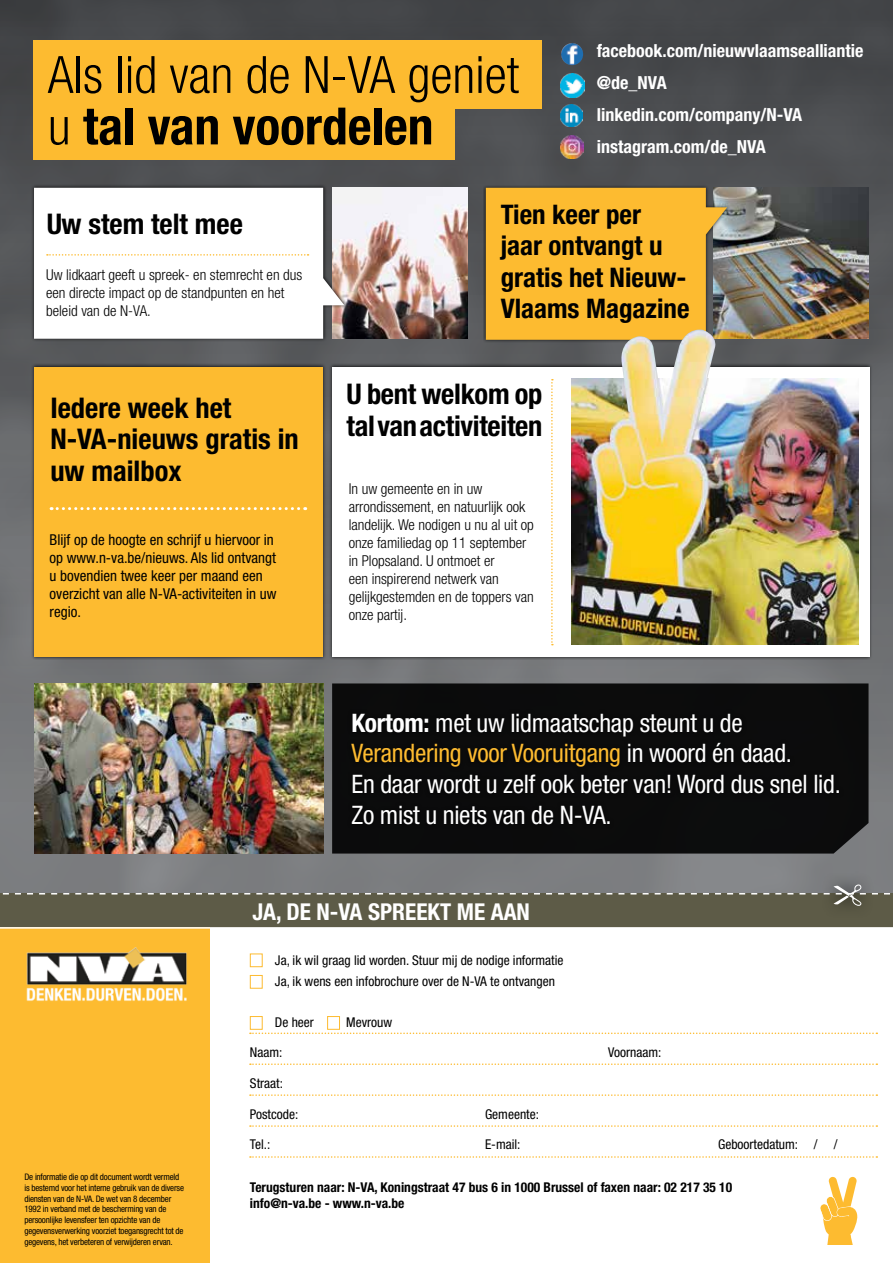
<style>
.page{position:relative;width:893px;height:1263px;background:#fff}
.page>*{position:absolute;margin:0;border:0;box-sizing:border-box;transform-origin:0 0}
.t1{font:300 condensed 51.45px/51.4px "Helvetica Neue LT Std";color:#000}
.t2{font:700 condensed 28.5px/31.5px "Helvetica Neue LT Std";color:#000}
.t3{font:700 condensed 27px/31.5px "Helvetica Neue LT Std";color:#000}
.t4{font:condensed 25.5px/30.6px "Helvetica Neue LT Std";letter-spacing:-.01em;color:#fff}
.t5{font:700 condensed 23.25px "Helvetica Neue LT Std";color:#fff}
.t6{font:700 condensed 18px/32.2px "Helvetica Neue LT Std";color:#fff}
.t7{font:300 condensed 15px/18px "Helvetica Neue LT Std";color:#000}
.t8{font:condensed 15px/18px "Helvetica Neue LT Std";color:#000}
.t9{font:condensed 13.5px/21.5px "Helvetica Neue LT Std";color:#000}
.t10{font:700 condensed 13.5px/16.2px "Helvetica Neue LT Std";color:#000}
.t11{font:condensed 9px/10.8px "Helvetica Neue LT Std";letter-spacing:-.02em;color:#000}
.s1{font-weight:700}
.s2{color:#fdbb30}
</style>
<div class="page">
<img style="left:0;top:0;width:893px;height:884px">
<img style="left:730px;top:188px;width:138px;height:150px">
<div style="left:483px;top:184px;width:247px;height:159px;background:#000;opacity:.75"></div>
<svg style="left:486px;top:188px;width:241px;height:152px;background:#f2b535"></svg>
<div style="left:33px;top:40px;width:508px;height:69px;background:#fdbb30"></div>
<div style="left:33px;top:86px;width:421px;height:74px;background:#fdbb30"></div>
<img style="left:348px;top:188px;width:120px;height:151px">
<div style="left:31px;top:184px;width:317px;height:158px;background:#000;opacity:.75"></div>
<svg style="left:34px;top:188px;width:310px;height:151px"></svg>
<svg style="left:245px;top:233px;width:66px;height:2px"></svg>
<div style="left:329px;top:364px;width:544px;height:296px;background:#000;opacity:.75"></div>
<div style="left:332px;top:367px;width:537px;height:290px;background:#fff"></div>
<svg style="left:551px;top:379px;width:2px;height:266px"></svg>
<img style="left:572px;top:379px;width:287px;height:266px">
<img style="left:620px;top:330px;width:97px;height:91px">
<div style="left:31px;top:364px;width:296px;height:296px;background:#000;opacity:.75"></div>
<div style="left:35px;top:367px;width:288px;height:290px;background:#fdbb30"></div>
<svg style="left:51px;top:507px;width:255px;height:3px"></svg>
<svg style="left:47px;top:254px;width:262px;height:2px"></svg>
<div style="left:332px;top:683px;width:536px;height:170px;background:#0b0b0c"></div>
<div style="left:347px;top:708px;width:497px;height:122px;background:#0a0a0b"></div>
<img style="left:34px;top:683px;width:289px;height:170px">
<img style="left:560px;top:105px;width:23px;height:22px">
<img style="left:560px;top:73px;width:24px;height:24px">
<img style="left:560px;top:135px;width:23px;height:23px">
<img style="left:561px;top:43px;width:22px;height:22px;border-radius:11px">
<div style="left:0;top:893px;width:893px;height:34px;background:#5d5b47"></div>
<div style="left:0;top:927px;width:209px;height:336px;background:#fdbb30"></div>
<div style="left:250px;top:953px;width:13px;height:14px;border:1px solid #fdbb30"></div>
<div style="left:250px;top:975px;width:13px;height:13px;border:1px solid #fdbb30"></div>
<div style="left:250px;top:1016px;width:13px;height:14px;border:1px solid #fdbb30"></div>
<div style="left:327px;top:1016px;width:13px;height:14px;border:1px solid #fdbb30"></div>
<svg style="left:250px;top:1032px;width:627px;height:2px"></svg>
<svg style="left:250px;top:1063px;width:627px;height:2px"></svg>
<svg style="left:250px;top:1094px;width:627px;height:2px"></svg>
<svg style="left:250px;top:1125px;width:627px;height:2px"></svg>
<svg style="left:250px;top:1156px;width:627px;height:2px"></svg>
<div style="left:820px;top:870px;width:56px;height:50px;background:#000;opacity:.9"></div>
<img style="left:26px;top:947px;width:161px;height:55px">
<hr style="left:0;top:927px;width:893px;height:2px;background:#fff">
<svg style="left:820px;top:1176px;width:38px;height:69px"></svg>
<svg style="left:0;top:884px;width:893px;height:22px"></svg>
<h1 class="t1" style="left:48px;top:49px;width:473px">Als lid van de N-VA geniet u <span class="s1">tal van voordelen</span></h1>
<p class="t6" style="left:597px;top:34px;width:268px">facebook.com/nieuwvlaamsealliantie @de_NVA linkedin.com/company/N-VA instagram.com/de_NVA</p>
<h2 class="t2" style="left:46px;top:208px;width:198px">Uw stem telt mee</h2>
<p class="t7" style="left:46px;top:265px;width:258px">Uw lidkaart geeft u spreek- en stemrecht en dus een directe impact op de standpunten en het beleid van de N-VA.</p>
<h2 class="t2" style="left:50px;top:392px;width:250px">Iedere week het<br>N-VA-nieuws gratis in uw mailbox</h2>
<p class="t8" style="left:50px;top:530px;width:228px">Blijf op de hoogte en schrijf u hiervoor in op www.n-va.be/nieuws. Als lid ontvangt u bovendien twee keer per maand een overzicht van alle N-VA-activiteiten in uw regio.</p>
<h3 class="t3" style="left:501px;top:198px;width:190px">Tien keer per<br>jaar ontvangt u gratis het Nieuw-<br>Vlaams Magazine</h3>
<h2 class="t2" style="left:347px;top:378px;width:197px">U bent welkom op tal van activiteiten</h2>
<p class="t7" style="left:349px;top:480px;width:187px">In uw gemeente en in uw arrondissement, en natuurlijk ook landelijk. We nodigen u nu al uit op onze familiedag op 11 september in Plopsaland. U ontmoet er<br>een inspirerend netwerk van gelijkgestemden en de toppers van onze partij.</p>
<h3 class="t4" style="left:351px;top:707px;width:491px"><span class="s1">Kortom:</span> met uw lidmaatschap steunt u de <span class="s2">Verandering voor Vooruitgang</span> in woord én daad.<br>En daar wordt u zelf ook beter van! Word dus snel lid.<br>Zo mist u niets van de N-VA.</h3>
<h3 class="t5" style="left:252px;top:898px;width:279px">JA, DE N-VA SPREEKT ME AAN</h3>
<p class="t11" style="left:24px;top:1171px;width:161px">De informatie die op dit document wordt vermeld is bestemd voor het interne gebruik van de diverse diensten van de N-VA. De wet van 8 december 1992 in verband met de bescherming van de persoonlijke levensfeer ten opzichte van de gegevensverwerking voorziet toegansgrecht tot de gegevens, het verbeteren of verwijderen ervan.</p>
<p class="t9" style="left:275px;top:949px;width:290px">Ja, ik wil graag lid worden. Stuur mij de nodige informatie<br>Ja, ik wens een infobrochure over de N-VA te ontvangen</p>
<p class="t9" style="left:275px;top:1011px;width:40px">De heer</p>
<p class="t9" style="left:346px;top:1011px;width:47px">Mevrouw</p>
<p class="t9" style="left:250px;top:1041px;width:34px">Naam:</p>
<p class="t9" style="left:608px;top:1041px;width:55px">Voornaam:</p>
<p class="t9" style="left:250px;top:1072px;width:35px">Straat:</p>
<p class="t9" style="left:250px;top:1103px;width:50px">Postcode:</p>
<p class="t9" style="left:485px;top:1103px;width:55px">Gemeente:</p>
<p class="t9" style="left:250px;top:1134px;width:22px">Tel.:</p>
<p class="t9" style="left:485px;top:1134px;width:37px">E-mail:</p>
<p class="t9" style="left:718px;top:1134px;width:121px">Geboortedatum: / /</p>
<p class="t10" style="left:250px;top:1179px;width:484px">Terugsturen naar: N-VA, Koningstraat 47 bus 6 in 1000 Brussel of faxen naar: 02 217 35 10 info@n-va.be - www.n-va.be</p>
</div>
